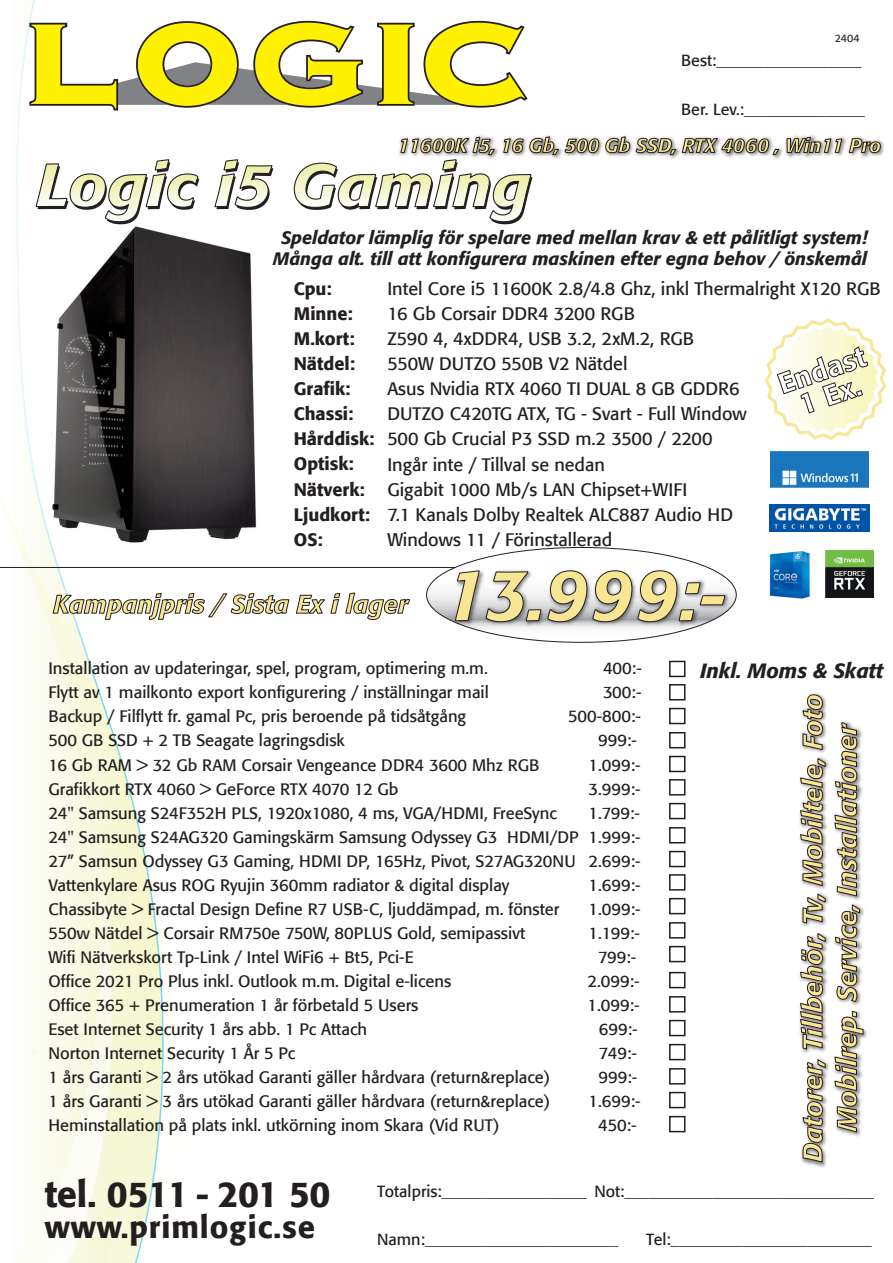
<style>
.page{position:relative;width:893px;height:1263px;background:#fff}
.page>*{position:absolute;margin:0;border:0;box-sizing:border-box;transform-origin:0 0}
.t1{font:italic 500 72px "Formata";color:#f9e694}
.t2{font:italic 500 60.15px "Formata";color:#231f20;scale:1.08 1}
.t3{font:500 36px "Formata";letter-spacing:-.02em;color:#231f20}
.t4{font:500 30.9px "Formata";letter-spacing:.03em;color:#231f20}
.t5{font:500 28.65px/26.2px "Formata";color:#fff;text-align:center}
.t6{font:italic 500 27px/34.3px "Formata";color:#f9e694;text-align:center}
.t7{font:italic 500 25.2px "Formata";color:#f9e694}
.t8{font:italic 500 20.55px "Formata";color:#231f20}
.t9{font:italic 500 19.5px "Formata";color:#f9e694}
.t10{font:18px/25px "Formata";color:#231f20}
.t11{font:italic 500 18px/21.6px "Formata";color:#231f20;text-align:center}
.t12{font:500 18px/25px "Formata";color:#231f20}
.t13{font:16.5px/24px "Formata";color:#231f20;text-align:justify}
.t14{font:16.05px "Formata";color:#231f20}
.t15{font:10.65px "Formata";color:#231f20}
</style>
<div class="page">
<img style="left:799px;top:693px;width:68px;height:475px">
<svg style="left:802px;top:1059px;width:24px;height:103px"></svg>
<svg style="left:800px;top:933px;width:26px;height:116px;background:#9b9b9b"></svg>
<svg style="left:802px;top:894px;width:24px;height:29px"></svg>
<svg style="left:800px;top:758px;width:26px;height:128px"></svg>
<svg style="left:802px;top:694px;width:21px;height:56px"></svg>
<svg style="left:834px;top:1011px;width:30px;height:121px"></svg>
<svg style="left:835px;top:904px;width:25px;height:98px"></svg>
<svg style="left:834px;top:722px;width:23px;height:174px"></svg>
<svg style="left:16px;top:0;width:21px;height:484px"></svg>
<svg style="left:0;top:484px;width:164px;height:779px"></svg>
<svg style="left:32px;top:1050px;width:5px;height:5px"></svg>
<svg style="left:52px;top:593px;width:238px;height:27px"></svg>
<svg style="left:296px;top:592px;width:114px;height:28px"></svg>
<hr style="left:0;top:567px;width:455px;height:1px;background:#231f20">
<div style="left:669px;top:661px;width:16px;height:16px;border:2px solid #231f20"></div>
<div style="left:669px;top:684px;width:16px;height:16px;border:2px solid #231f20"></div>
<div style="left:669px;top:708px;width:16px;height:16px;border:2px solid #231f20"></div>
<div style="left:669px;top:732px;width:16px;height:16px;border:2px solid #231f20"></div>
<div style="left:669px;top:756px;width:16px;height:16px;border:2px solid #231f20"></div>
<div style="left:669px;top:779px;width:16px;height:16px;border:2px solid #231f20"></div>
<div style="left:669px;top:803px;width:16px;height:16px;border:2px solid #231f20"></div>
<div style="left:669px;top:827px;width:16px;height:16px;border:2px solid #231f20"></div>
<div style="left:669px;top:851px;width:16px;height:16px;border:2px solid #231f20"></div>
<div style="left:669px;top:874px;width:16px;height:16px;border:2px solid #231f20"></div>
<div style="left:669px;top:898px;width:16px;height:16px;border:2px solid #231f20"></div>
<div style="left:669px;top:922px;width:16px;height:16px;border:2px solid #231f20"></div>
<div style="left:669px;top:946px;width:16px;height:16px;border:2px solid #231f20"></div>
<div style="left:669px;top:972px;width:16px;height:16px;border:2px solid #231f20"></div>
<div style="left:669px;top:996px;width:16px;height:16px;border:2px solid #231f20"></div>
<div style="left:669px;top:1020px;width:16px;height:16px;border:2px solid #231f20"></div>
<div style="left:669px;top:1044px;width:16px;height:16px;border:2px solid #231f20"></div>
<div style="left:669px;top:1068px;width:16px;height:16px;border:2px solid #231f20"></div>
<div style="left:669px;top:1092px;width:16px;height:16px;border:2px solid #231f20"></div>
<div style="left:669px;top:1116px;width:16px;height:16px;border:2px solid #231f20"></div>
<svg style="left:29px;top:20px;width:499px;height:91px"></svg>
<img style="left:826px;top:550px;width:48px;height:47px">
<img style="left:770px;top:452px;width:99px;height:36px">
<svg style="left:35px;top:159px;width:164px;height:64px"></svg>
<svg style="left:214px;top:159px;width:59px;height:49px"></svg>
<img style="left:52px;top:226px;width:205px;height:318px">
<img style="left:769px;top:551px;width:41px;height:48px">
<img style="left:769px;top:505px;width:100px;height:26px">
<svg style="left:427px;top:547px;width:309px;height:95px"></svg>
<img style="left:477px;top:135px;width:407px;height:24px">
<svg style="left:293px;top:136px;width:266px;height:87px"></svg>
<svg style="left:565px;top:138px;width:34px;height:15px"></svg>
<svg style="left:605px;top:136px;width:25px;height:17px"></svg>
<svg style="left:636px;top:138px;width:40px;height:17px"></svg>
<svg style="left:682px;top:138px;width:97px;height:17px;background:#929191"></svg>
<svg style="left:786px;top:137px;width:56px;height:22px"></svg>
<svg style="left:849px;top:138px;width:32px;height:15px"></svg>
<svg style="left:764px;top:318px;width:123px;height:123px"></svg>
<p class="t15" style="left:835px;top:32px;width:26px">2404</p>
<p class="t14" style="left:681px;top:51px;width:181px">Best:__________________</p>
<p class="t14" style="left:681px;top:99px;width:185px">Ber. Lev.:_______________</p>
<p class="t9" style="left:398px;top:134px;width:485px">11600K i5, 16 Gb, 500 Gb SSD, RTX 4060 , Win11 Pro</p>
<h2 class="t2" style="left:37px;top:151px;width:460px">Logic i5 Gaming</h2>
<p class="t11" style="left:273px;top:226px;width:596px">Speldator lämplig för spelare med mellan krav &amp; ett pålitligt system!<br>Många alt. till att konfigurera maskinen efter egna behov / önskemål</p>
<p class="t10" style="left:387px;top:276px;width:495px">Intel Core i5 11600K 2.8/4.8 Ghz, inkl Thermalright X120 RGB 16 Gb Corsair DDR4 3200 RGB<br>Z590 4, 4xDDR4, USB 3.2, 2xM.2, RGB<br>550W DUTZO 550B V2 Nätdel<br>Asus Nvidia RTX 4060 TI DUAL 8 GB GDDR6<br>DUTZO C420TG ATX, TG - Svart - Full Window<br>500 Gb Crucial P3 SSD m.2 3500 / 2200<br>Ingår inte / Tillval se nedan<br>Gigabit 1000 Mb/s LAN Chipset+WIFI<br>7.1 Kanals Dolby Realtek ALC887 Audio HD<br>Windows 11 / Förinstallerad</p>
<p class="t12" style="left:294px;top:276px;width:82px">Cpu:<br>Minne:<br>M.kort:<br>Nätdel:<br>Grafik:<br>Chassi:<br>Hårddisk:<br>Optisk:<br>Nätverk:<br>Ljudkort:<br>OS:</p>
<h3 class="t5" style="left:775px;top:372px;width:92px;rotate:-19deg">Endast<br>1 Ex.</h3>
<h3 class="t7" style="left:53px;top:589px;width:356px">Kampanjpris / Sista Ex i lager</h3>
<h1 class="t1" style="left:444px;top:551px;width:283px">13.999:-</h1>
<p class="t13" style="left:49px;top:656px;width:441px">Installation av updateringar, spel, program, optimering m.m.</p>
<p class="t13" style="left:603px;top:656px;width:40px">400:-</p>
<p class="t13" style="left:49px;top:680px;width:442px">Flytt av 1 mailkonto export konfigurering / inställningar mail</p>
<p class="t13" style="left:603px;top:680px;width:40px">300:-</p>
<p class="t13" style="left:49px;top:704px;width:419px">Backup / Filflytt fr. gamal Pc, pris beroende på tidsåtgång</p>
<p class="t13" style="left:568px;top:704px;width:74px">500-800:-</p>
<p class="t13" style="left:49px;top:728px;width:298px">500 GB SSD + 2 TB Seagate lagringsdisk</p>
<p class="t13" style="left:598px;top:728px;width:40px">999:-</p>
<p class="t13" style="left:49px;top:753px;width:492px">16 Gb RAM &gt; 32 Gb RAM Corsair Vengeance DDR4 3600 Mhz RGB</p>
<p class="t13" style="left:589px;top:753px;width:54px">1.099:-</p>
<p class="t13" style="left:49px;top:777px;width:352px">Grafikkort RTX 4060 &gt; GeForce RTX 4070 12 Gb</p>
<p class="t13" style="left:589px;top:777px;width:54px">3.999:-</p>
<p class="t13" style="left:49px;top:801px;width:510px">24" Samsung S24F352H PLS, 1920x1080, 4 ms, VGA/HDMI, FreeSync</p>
<p class="t13" style="left:49px;top:801px;width:594px;text-indent:540px">1.799:- 24" Samsung S24AG320 Gamingskärm Samsung Odyssey G3 HDMI/DP 1.999:- 27” Samsun Odyssey G3 Gaming, HDMI DP, 165Hz, Pivot, S27AG320NU 2.699:- Vattenkylare Asus ROG Ryujin 360mm radiator &amp; digital display</p>
<p class="t13" style="left:589px;top:873px;width:54px">1.699:-</p>
<p class="t13" style="left:49px;top:897px;width:512px">Chassibyte &gt; Fractal Design Define R7 USB-C, ljuddämpad, m. fönster</p>
<p class="t13" style="left:589px;top:897px;width:54px">1.099:-</p>
<p class="t13" style="left:49px;top:921px;width:478px">550w Nätdel &gt; Corsair RM750e 750W, 80PLUS Gold, semipassivt</p>
<p class="t13" style="left:589px;top:921px;width:53px">1.199:-</p>
<p class="t13" style="left:49px;top:945px;width:367px">Wifi Nätverkskort Tp-Link / Intel WiFi6 + Bt5, Pci-E</p>
<p class="t13" style="left:598px;top:945px;width:40px">799:-</p>
<p class="t13" style="left:49px;top:969px;width:404px">Office 2021 Pro Plus inkl. Outlook m.m. Digital e-licens</p>
<p class="t13" style="left:588px;top:969px;width:54px">2.099:-</p>
<p class="t13" style="left:49px;top:993px;width:371px">Office 365 + Prenumeration 1 år förbetald 5 Users</p>
<p class="t13" style="left:588px;top:993px;width:54px">1.099:-</p>
<p class="t13" style="left:49px;top:1017px;width:320px">Eset Internet Security 1 års abb. 1 Pc Attach</p>
<p class="t13" style="left:599px;top:1017px;width:40px">699:-</p>
<p class="t13" style="left:49px;top:1041px;width:248px">Norton Internet Security 1 År 5 Pc</p>
<p class="t13" style="left:599px;top:1041px;width:40px">749:-</p>
<p class="t13" style="left:49px;top:1065px;width:503px">1 års Garanti &gt; 2 års utökad Garanti gäller hårdvara (return&amp;replace)</p>
<p class="t13" style="left:599px;top:1065px;width:40px">999:-</p>
<p class="t13" style="left:49px;top:1089px;width:503px">1 års Garanti &gt; 3 års utökad Garanti gäller hårdvara (return&amp;replace)</p>
<p class="t13" style="left:589px;top:1089px;width:54px">1.699:-</p>
<p class="t13" style="left:49px;top:1113px;width:453px">Heminstallation på plats inkl. utkörning inom Skara (Vid RUT)</p>
<p class="t13" style="left:598px;top:1113px;width:40px">450:-</p>
<p class="t8" style="left:700px;top:658px;width:185px">Inkl. Moms &amp; Skatt</p>
<h3 class="t6" style="left:795px;top:1162px;width:470px;rotate:-90deg">Datorer, Tillbehör, Tv, Mobiltele, Foto<br>Mobilrep. Service, Installationer</h3>
<h3 class="t3" style="left:45px;top:1172px;width:287px">tel. 0511 - 201 50</h3>
<h3 class="t4" style="left:45px;top:1208px;width:272px">www.primlogic.se</h3>
<p class="t14" style="left:377px;top:1182px;width:498px">Totalpris:__________________ Not:_______________________________</p>
<p class="t14" style="left:377px;top:1230px;width:242px">Namn:________________________</p>
<p class="t14" style="left:646px;top:1230px;width:227px">Tel:_________________________</p>
</div>
